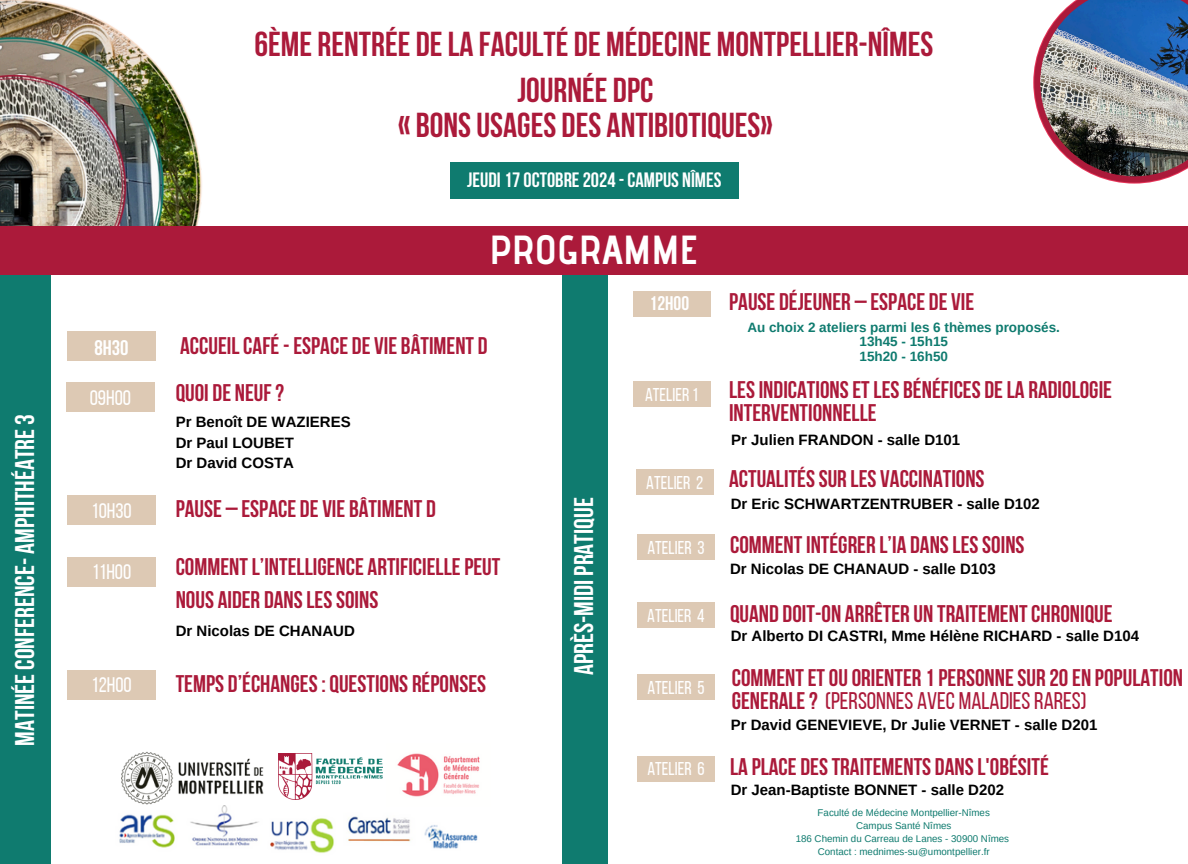
<style>
.page{position:relative;width:1188px;height:864px;background:#fff}
.page>*{position:absolute;margin:0;border:0;box-sizing:border-box;transform-origin:0 0}
.t1{font:700 40.65px "Advent Pro";color:#fff}
.t2{font:700 34.5px/34.5px "Bebas Neue";color:#ab1a3a;text-align:center}
.t3{font:700 27px "Bebas Neue";color:#fff}
.t4{font:700 24px/32.7px "Bebas Neue";color:#ab1a3a}
.t5{font:21px "Bebas Neue";color:#fff}
.t6{font:700 21px "Bebas Neue";color:#fff}
.t7{font:700 20.7px "Bebas Neue";color:#fff}
.t8{font:700 19.65px "Bebas Neue";color:#fff}
.t9{font:18.45px "Bebas Neue";color:#fff}
.t10{font:700 15px "Arimo";color:#000}
.t11{font:700 13.5px "Arimo";color:#0f7b6f}
.t12{font:9.75px "Arimo";color:#0f7b6f}
.s1{font-weight:400}
</style>
<div class="page">
<svg style="left:1033px;top:46px;width:140px;height:138px"></svg>
<img style="left:1040px;top:0;width:148px;height:176px">
<div style="left:563px;top:275px;width:45px;height:589px;background:#0f7b6f"></div>
<div style="left:0;top:270px;width:51px;height:594px;background:#0f7b6f"></div>
<img style="left:119px;top:811px;width:359px;height:42px">
<div style="left:633px;top:291px;width:77px;height:26px;background:#ddc9b4"></div>
<img style="left:0;top:0;width:202px;height:226px">
<div style="left:0;top:226px;width:1188px;height:49px;background:#ab1a3a"></div>
<div style="left:450px;top:163px;width:288px;height:36px;background:#0f7b6f"></div>
<div style="left:633px;top:382px;width:77px;height:25px;background:#ddc9b4"></div>
<div style="left:636px;top:469px;width:78px;height:26px;background:#ddc9b4"></div>
<div style="left:637px;top:534px;width:78px;height:26px;background:#ddc9b4"></div>
<div style="left:637px;top:602px;width:78px;height:26px;background:#ddc9b4"></div>
<div style="left:637px;top:674px;width:78px;height:26px;background:#ddc9b4"></div>
<div style="left:67px;top:332px;width:88px;height:29px;background:#ddc9b4"></div>
<div style="left:66px;top:382px;width:88px;height:30px;background:#ddc9b4"></div>
<div style="left:68px;top:495px;width:88px;height:30px;background:#ddc9b4"></div>
<div style="left:68px;top:557px;width:88px;height:29px;background:#ddc9b4"></div>
<div style="left:68px;top:670px;width:88px;height:29px;background:#ddc9b4"></div>
<div style="left:637px;top:756px;width:78px;height:26px;background:#ddc9b4"></div>
<img style="left:397px;top:753px;width:83px;height:44px">
<img style="left:279px;top:753px;width:103px;height:46px">
<img style="left:121px;top:751px;width:142px;height:60px">
<p class="t3" style="left:14px;top:746px;width:333px;rotate:-90deg">MATINÉECONFERENCE- AMPHITHÉATRE3</p>
<h1 class="t2" style="left:254px;top:30px;width:680px">6ÈME RENTRÉE DE LA FACULTÉ DE MÉDECINE MONTPELLIER-NÎMES</h1>
<p class="t2" style="left:398px;top:76px;width:376px">JOURNÉE DPC<br>« BONS USAGES DES ANTIBIOTIQUES»</p>
<p class="t7" style="left:467px;top:172px;width:256px">JEUDI 17OCTOBRE2024-CAMPUS NÎMES</p>
<h4 class="t1" style="left:490px;top:225px;width:210px">PROGRAMME</h4>
<p class="t6" style="left:94px;top:339px;width:35px">8H30</p>
<p class="t5" style="left:90px;top:389px;width:43px">09H00</p>
<p class="t5" style="left:92px;top:502px;width:42px">10H30</p>
<h6 class="t5" style="left:92px;top:564px;width:41px">11H00</h6>
<h4 class="t5" style="left:92px;top:677px;width:42px">12H00</h4>
<p class="t4" style="left:180px;top:331px;width:309px">ACCUEILCAFÉ-ESPACE DE VIE BÂTIMENT D</p>
<p class="t4" style="left:176px;top:379px;width:110px">QUOI DE NEUF?</p>
<p class="t10" style="left:176px;top:414px;width:176px">Pr Benoît DE WAZIERES</p>
<h4 class="t10" style="left:176px;top:434px;width:120px">Dr Paul LOUBET</h4>
<p class="t10" style="left:176px;top:454px;width:120px">Dr David COSTA</p>
<h3 class="t4" style="left:176px;top:495px;width:262px">PAUSE – ESPACE DE VIE BÂTIMENT D</h3>
<h5 class="t4" style="left:176px;top:553px;width:326px">COMMENTL’INTELLIGENCE ARTIFICIELLEPEUT<br>NOUS AIDER DANSLESSOINS</h5>
<h5 class="t10" style="left:176px;top:622px;width:181px">Dr Nicolas DE CHANAUD</h5>
<p class="t4" style="left:176px;top:669px;width:312px">TEMPS D’ÉCHANGES: QUESTIONS RÉPONSES</p>
<h4 class="t3" style="left:573px;top:675px;width:179px;rotate:-90deg">APRÈS-MIDI PRATIQUE</h4>
<p class="t8" style="left:650px;top:296px;width:41px">12H00</p>
<p class="t9" style="left:645px;top:387px;width:55px">ATELIER1</p>
<h5 class="t9" style="left:646px;top:475px;width:59px">ATELIER 2</h5>
<p class="t9" style="left:647px;top:540px;width:59px">ATELIER 3</p>
<p class="t9" style="left:647px;top:608px;width:59px">ATELIER 4</p>
<h5 class="t9" style="left:647px;top:680px;width:59px">ATELIER 5</h5>
<p class="t4" style="left:729px;top:288px;width:247px">PAUSE DÉJEUNER – ESPACE DE VIE</p>
<p class="t11" style="left:747px;top:319px;width:314px">Au choix 2 ateliers parmi les 6 thèmes proposés.</p>
<p class="t11" style="left:860px;top:334px;width:90px">13h45 - 15h15</p>
<p class="t11" style="left:860px;top:349px;width:90px">15h20 - 16h50</p>
<p class="t4" style="left:729px;top:380px;width:384px;line-height:23.7px">LESINDICATIONSETLES BÉNÉFICES DELA RADIOLOGIE<br>INTERVENTIONNELLE</p>
<p class="t10" style="left:731px;top:432px;width:231px">Pr Julien FRANDON - salle D101</p>
<h3 class="t4" style="left:729px;top:465px;width:257px">ACTUALITÉSSUR LES VACCINATIONS</h3>
<p class="t10" style="left:731px;top:495px;width:311px">Dr Eric SCHWARTZENTRUBER - salle D102</p>
<p class="t4" style="left:730px;top:531px;width:296px">COMMENTINTÉGRER L’IA DANSLESSOINS</p>
<p class="t10" style="left:730px;top:560px;width:267px">Dr Nicolas DE CHANAUD - salle D103</p>
<h5 class="t4" style="left:730px;top:600px;width:384px">QUAND DOIT-ON ARRÊTER UN TRAITEMENTCHRONIQUE</h5>
<p class="t10" style="left:731px;top:627px;width:410px">Dr Alberto DI CASTRI, Mme Hélène RICHARD - salle D104</p>
<p class="t4" style="left:732px;top:669px;width:453px;line-height:22.5px">COMMENTETOUORIENTER 1PERSONNESUR 20EN POPULATION<br>GENERALE? <span class="s1">(PERSONNES AVEC MALADIESRARES)</span></p>
<p class="t10" style="left:731px;top:717px;width:368px">Pr David GENEVIEVE, Dr Julie VERNET - salle D201</p>
<p class="t9" style="left:647px;top:762px;width:59px">ATELIER 6</p>
<p class="t4" style="left:730px;top:753px;width:320px">LA PLACE DESTRAITEMENTS DANSL'OBÉSITÉ</p>
<p class="t10" style="left:731px;top:781px;width:275px">Dr Jean-Baptiste BONNET - salle D202</p>
<p class="t12" style="left:818px;top:808px;width:174px">Faculté de Médecine Montpellier-Nîmes</p>
<h5 class="t12" style="left:856px;top:821px;width:97px">Campus Santé Nîmes</h5>
<p class="t12" style="left:796px;top:834px;width:215px">186 Chemin du Carreau de Lanes - 30900 Nîmes</p>
<p class="t12" style="left:818px;top:847px;width:173px">Contact : mednimes-su@umontpellier.fr</p>
</div>
